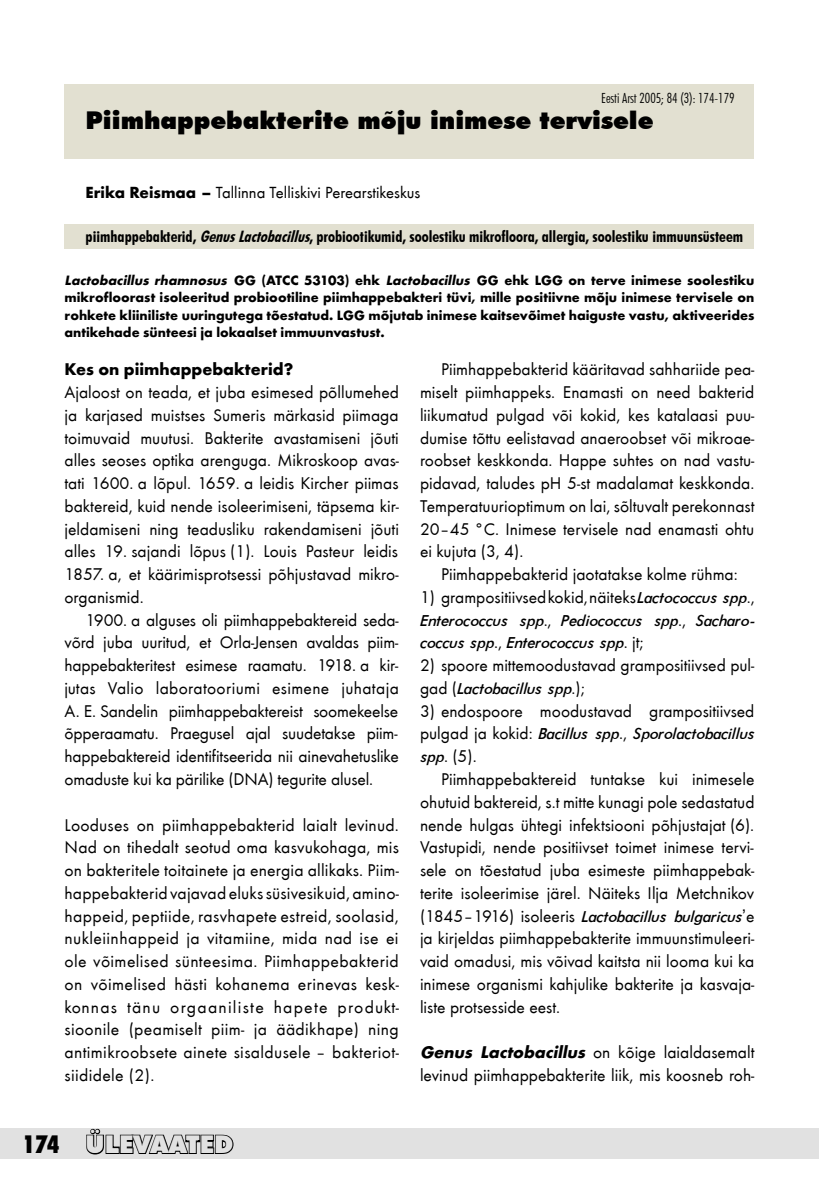
<style>
.page{position:relative;width:819px;height:1191px;background:#fff}
.page>*{position:absolute;margin:0;border:0;box-sizing:border-box;transform-origin:0 0}
.kastSpealkiri{font:900 24.5px "Futura BT";color:#000}
.t1{font:900 24.5px "Futura BT";color:#e1e1e1}
.t2{font:900 condensed 24.5px "Futura BT";color:#000}
.Pohitext{font:17.5px/22.8px "Futura T";color:#000;text-align:justify}
.Pohitext-2{font:italic 17.5px/22.8px "Futura";color:#000;text-align:justify}
.Pohitext-3{font:700 17.5px "Futura T";color:#000}
.t3{font:16.62px "Futura T";color:#000}
.kastiVpealkiri{font:700 condensed 15.75px "Futura BT";color:#000}
.kokkuvote{font:700 14px/17.5px "Futura T";color:#000;text-align:justify}
.t4{font:300 condensed 14px "Futura BT";color:#000}
.s1{font-weight:700}
.s2{font-style:italic}
.s3{font-family:"Futura T";font-style:normal}
.s4{font-family:"Futura";font-style:italic}
.s5{font-family:"Arial"}
.s6{font-weight:700;font-style:italic}
</style>
<div class="page">
<div style="left:0;top:1129px;width:819px;height:30px;background:#e1e1e1"></div>
<div style="left:64px;top:84px;width:690px;height:75px;background:#e2e0d1"></div>
<div style="left:64px;top:224px;width:690px;height:25px;background:#e2e0d1"></div>
<svg style="left:85px;top:1128px;width:149px;height:27px"></svg>
<p class="t4" style="left:601px;top:89px;width:135px">Eesti Arst 2005; 84 (3): 174-179</p>
<p class="kastSpealkiri" style="left:86px;top:106px;width:569px">Piimhappebakterite mõju inimese tervisele</p>
<p class="t3" style="left:86px;top:183px;width:336px"><span class="s1">Erika Reismaa –</span> Tallinna Telliskivi Perearstikeskus</p>
<p class="kastiVpealkiri" style="left:86px;top:226px;width:659px">piimhappebakterid, <span class="s2">GenusLactobacillus</span>, probiootikumid, soolestiku mikrofloora, allergia, soolestiku immuunsüsteem</p>
<p class="kokkuvote" style="left:64px;top:271px;width:691px"><span class="s2">Lactobacillus rhamnosus</span> GG (ATCC 53103) ehk <span class="s2">Lactobacillus</span> GG ehk LGG on terve inimese soolestiku mikrofloorast isoleeritud probiootiline piimhappebakteri tüvi, mille positiivne mõju inimese tervisele on rohkete kliiniliste uuringutega tõestatud. LGG mõjutab inimese kaitsevõimet haiguste vastu, aktiveerides antikehade sünteesi ja lokaalset immuunvastust.</p>
<p class="Pohitext-3" style="left:64px;top:359px;width:230px">Kes on piimhappebakterid?</p>
<p class="Pohitext" style="left:64px;top:381px;width:336px">Ajaloost on teada, et juba esimesed põllumehed ja karjased muistses Sumeris märkasid piimaga toimuvaid muutusi. Bakterite avastamiseni jõuti alles seoses optika arenguga. Mikroskoop avas&shy;tati 1600. a lõpul. 1659. a leidis Kircher piimas baktereid, kuid nende isoleerimiseni, täpsema kir&shy;jeldamiseni ning teadusliku rakendamiseni jõuti alles 19. sajandi lõpus (1). Louis Pasteur leidis 1857. a, et käärimisprotsessi põhjustavad mikro&shy;organismid.</p>
<p class="Pohitext" style="left:64px;top:608px;width:336px;text-indent:21px">1900. a alguses oli piimhappebaktereid seda&shy;võrd juba uuritud, et Orla-Jensen avaldas piim&shy;happebakteritest esimese raamatu. 1918. a kir&shy;jutas Valio laboratooriumi esimene juhataja A. E. Sandelin piimhappebaktereist soomekeelse õpperaamatu. Praegusel ajal suudetakse piim&shy;happebaktereid identifitseerida nii ainevahetuslike omaduste kui ka pärilike (DNA) tegurite alusel.</p>
<p class="Pohitext" style="left:64px;top:813px;width:336px">Looduses on piimhappebakterid laialt levinud.<br>Nad on tihedalt seotud oma kasvukohaga, mis on bakteritele toitainete ja energia allikaks. Piim&shy;happebakterid vajavad eluks süsivesikuid, amino&shy;happeid, peptiide, rasvhapete estreid, soolasid, nukleiinhappeid ja vitamiine, mida nad ise ei ole võimelised sünteesima. Piimhappebakterid on võimelised hästi kohanema erinevas kesk&shy;konnas tänu orgaaniliste hapete produkt&shy;sioonile (peamiselt piim- ja äädikhape) ning antimikroobsete ainete sisaldusele – bakteriot&shy;siididele (2).</p>
<p class="Pohitext" style="left:420px;top:358px;width:336px;text-indent:21px">Piimhappebakterid kääritavad sahhariide pea&shy;miselt piimhappeks. Enamasti on need bakterid liikumatud pulgad või kokid, kes katalaasi puu&shy;dumise tõttu eelistavad anaeroobset või mikroae&shy;roobset keskkonda. Happe suhtes on nad vastu&shy;pidavad, taludes pH 5-st madalamat keskkonda.<br>Temperatuurioptimum on lai, sõltuvalt perekonnast 20–45 °C. Inimese tervisele nad enamasti ohtu ei kujuta (3, 4).</p>
<p class="Pohitext" style="left:441px;top:563px;width:298px">Piimhappebakterid jaotatakse kolme rühma:</p>
<p class="Pohitext-2" style="left:420px;top:586px;width:338px"><span class="s3">1) grampositiivsed kokid, näiteks</span> Lactococcus spp<span class="s3">., </span>Enterococcus spp<span class="s3">.,</span> Pediococcus spp<span class="s3">.,</span> Sacharo&shy;coccus spp<span class="s3">.,</span> Enterococcus spp<span class="s3">. jt;</span></p>
<p class="Pohitext" style="left:420px;top:654px;width:336px">2) spoore mittemoodustavad grampositiivsed pul&shy;gad (<span class="s4">Lactobacillus spp</span>.);</p>
<p class="Pohitext" style="left:420px;top:699px;width:338px">3) endospoore moodustavad grampositiivsed pulgad ja kokid: <span class="s4">Bacillus spp</span>., <span class="s4">Sporolactobacillus spp</span>. (5).</p>
<p class="Pohitext" style="left:420px;top:768px;width:336px;text-indent:21px">Piimhappebaktereid tuntakse kui inimesele ohutuid baktereid, s.t mitte kunagi pole sedastatud nende hulgas ühtegi infektsiooni põhjustajat (6).<br>Vastupidi, nende positiivset toimet inimese tervi&shy;sele on tõestatud juba esimeste piimhappebak&shy;terite isoleerimise järel. Näiteks Ilja Metchnikov (1845–1916) isoleeris <span class="s4">Lactobacillus bulgaricus</span><span class="s5">’</span>e ja kirjeldas piimhappebakterite immuunstimuleeri&shy;vaid omadusi, mis võivad kaitsta nii looma kui ka inimese organismi kahjulike bakterite ja kasvaja&shy;liste protsesside eest.</p>
<p class="Pohitext" style="left:420px;top:1041px;width:336px"><span class="s6">Genus Lactobacillus</span> on kõige laialdasemalt levinud piimhappebakterite liik, mis koosneb roh-</p>
<h1 class="t2" style="left:23px;top:1128px;width:38px">174</h1>
<p class="t1" style="left:86px;top:1129px;width:149px">ÜLEVAATED</p>
</div>
